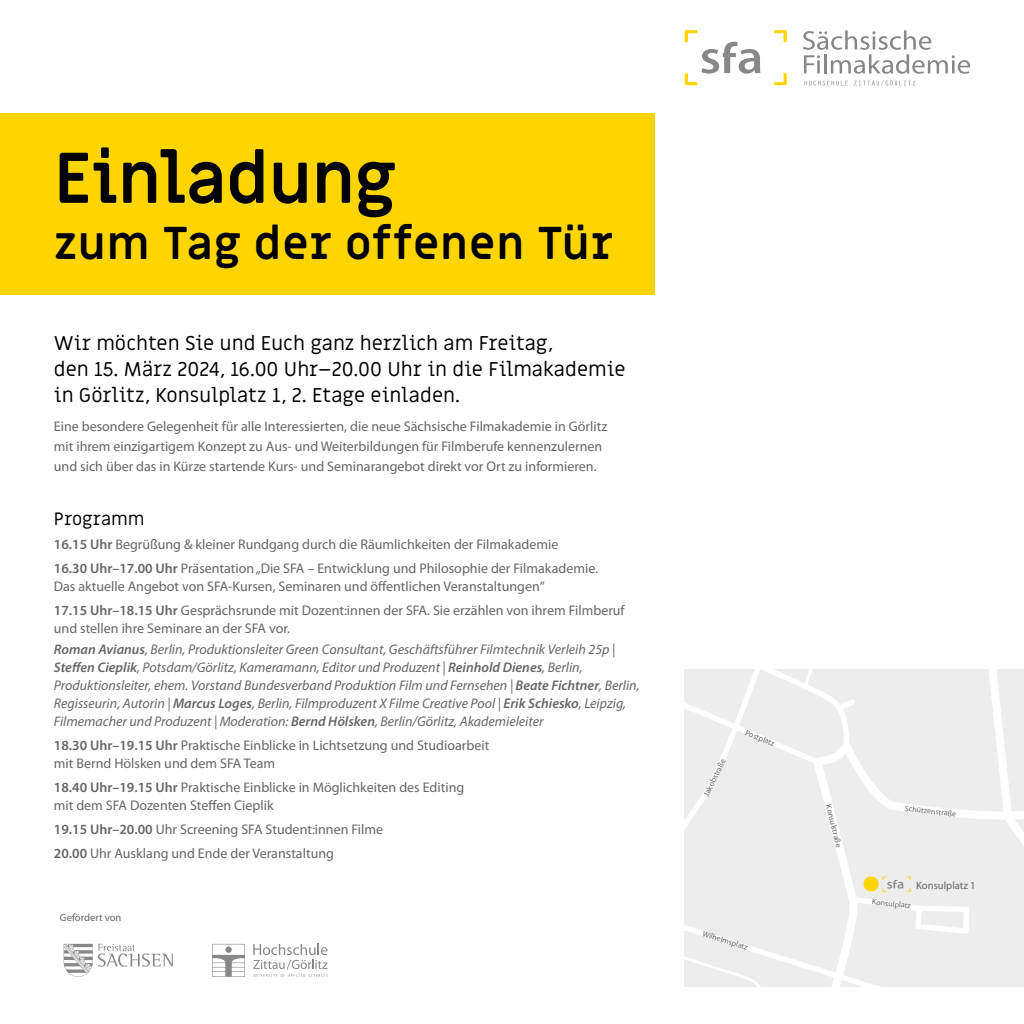
<style>
.page{position:relative;width:1024px;height:1024px;background:#fff}
.page>*{position:absolute;margin:0;border:0;box-sizing:border-box;transform-origin:0 0}
.t1{font:700 70px "Miriam Libre";letter-spacing:-.01em;color:#000}
.t2{font:700 45px "Miriam Libre";letter-spacing:.015em;color:#000}
.t3{font:20px/26px "Miriam Libre";color:#000}
.t4{font:18px "Miriam Libre";color:#000}
.t5{font:14px/24px "Myriad Pro";color:#666}
.t6{font:italic 14px/18px "Myriad Pro";color:#666}
.t7{font:10.7px "Myriad Pro";color:#666}
.t8{font:10.6px "Myriad Pro";color:#666}
.t9{font:8px "Myriad Pro";color:#666}
.s1{font-weight:600}
.s2{font-style:normal}
</style>
<div class="page">
<div style="left:0;top:114px;width:655px;height:181px;background:#ffd500"></div>
<svg style="left:774px;top:30px;width:13px;height:12px"></svg>
<svg style="left:774px;top:73px;width:13px;height:12px"></svg>
<svg style="left:685px;top:30px;width:75px;height:55px"></svg>
<svg style="left:803px;top:30px;width:167px;height:44px"></svg>
<svg style="left:805px;top:81px;width:43px;height:4px"></svg>
<svg style="left:854px;top:80px;width:61px;height:6px"></svg>
<svg style="left:212px;top:944px;width:33px;height:33px"></svg>
<div style="left:225px;top:947px;width:7px;height:6px;background:#878787;border-radius:50%"></div>
<svg style="left:253px;top:944px;width:74px;height:33px"></svg>
<svg style="left:64px;top:944px;width:109px;height:33px"></svg>
<svg style="left:817px;top:669px;width:207px;height:317px;background:#eee"></svg>
<svg style="left:685px;top:669px;width:132px;height:317px;background:#eee"></svg>
<svg style="left:833px;top:695px;width:139px;height:242px;background:#eeeeed"></svg>
<h1 class="t1" style="left:54px;top:135px;width:343px">Einladung</h1>
<h2 class="t2" style="left:54px;top:215px;width:561px">zum Tag der offenen Tür</h2>
<h3 class="t3" style="left:54px;top:331px;width:573px">Wir möchten Sie und Euch ganz herzlich am Freitag,<br>den 15. März 2024, 16.00 Uhr–20.00 Uhr in die Filmakademie in Görlitz, Konsulplatz 1, 2. Etage einladen.</h3>
<p class="t5" style="left:54px;top:416px;width:555px;line-height:20px">Eine besondere Gelegenheit für alle Interessierten, die neue Sächsische Filmakademie in Görlitz mit ihrem einzigartigem Konzept zu Aus- und Weiterbildungen für Filmberufe kennenzulernen und sich über das in Kürze startende Kurs- und Seminarangebot direkt vor Ort zu informieren.</p>
<p class="t4" style="left:54px;top:508px;width:92px">Programm</p>
<p class="t5" style="left:54px;top:532px;width:546px"><span class="s1">16.15 Uhr</span> Begrüßung &amp; kleiner Rundgang durch die Räumlichkeiten der Filmakademie<br><span class="s1">16.30 Uhr–17.00 Uhr</span> Präsentation „Die SFA – Entwicklung und Philosophie der Filmakademie.</p>
<p class="t5" style="left:54px;top:574px;width:572px">Das aktuelle Angebot von SFA-Kursen, Seminaren und öffentlichen Veranstaltungen“<br><span class="s1">17.15 Uhr–18.15 Uhr</span> Gesprächsrunde mit Dozent:innen der SFA. Sie erzählen von ihrem Filmberuf</p>
<p class="t6" style="left:54px;top:617px;width:563px;line-height:21px"><span class="s2">und stellen ihre Seminare an der SFA vor.<br></span><span class="s1">Roman Avianus</span>, Berlin, Produktionsleiter Green Consultant, Geschäftsführer Filmtechnik Verleih 25p |</p>
<p class="t6" style="left:54px;top:658px;width:587px"><span class="s1">Steffen Cieplik</span>, Potsdam/Görlitz, Kameramann, Editor und Produzent | <span class="s1">Reinhold Dienes</span>, Berlin, Produktionsleiter, ehem. Vorstand Bundesverband Produktion Film und Fernsehen | <span class="s1">Beate Fichtner</span>, Berlin, Regisseurin, Autorin | <span class="s1">Marcus Loges</span>, Berlin, Filmproduzent X Filme Creative Pool | <span class="s1">Erik Schiesko</span>, Leipzig, Filmemacher und Produzent | Moderation: <span class="s1">Bernd Hölsken</span>, Berlin/Görlitz, Akademieleiter</p>
<p class="t5" style="left:54px;top:736px;width:437px;line-height:18px"><span class="s1">18.30 Uhr–19.15 Uhr</span> Praktische Einblicke in Lichtsetzung und Studioarbeit mit Bernd Hölsken und dem SFA Team</p>
<p class="t5" style="left:54px;top:778px;width:412px;line-height:18px"><span class="s1">18.40 Uhr–19.15 Uhr</span> Praktische Einblicke in Möglichkeiten des Editing mit dem SFA Dozenten Steffen Cieplik</p>
<p class="t5" style="left:54px;top:817px;width:331px"><span class="s1">19.15 Uhr–20.00</span> Uhr Screening SFA Student:innen Filme<br><span class="s1">20.00</span> Uhr Ausklang und Ende der Veranstaltung</p>
<p class="t8" style="left:60px;top:911px;width:63px">Gefördert von</p>
<p class="t9" style="left:701px;top:793px;width:42px;rotate:-64deg">Jakobstraße</p>
<p class="t9" style="left:748px;top:728px;width:32px;rotate:22deg">Postplatz</p>
<p class="t9" style="left:704px;top:929px;width:48px;rotate:17deg">Wilhelmsplatz</p>
<p class="t9" style="left:833px;top:804px;width:45px;rotate:76deg">Konsulstraße</p>
<p class="t9" style="left:905px;top:804px;width:53px;rotate:6deg">Schützenstraße</p>
<p class="t7" style="left:916px;top:878px;width:61px">Konsulplatz 1</p>
<p class="t9" style="left:873px;top:897px;width:40px;rotate:6deg">Konsulplatz</p>
</div>
